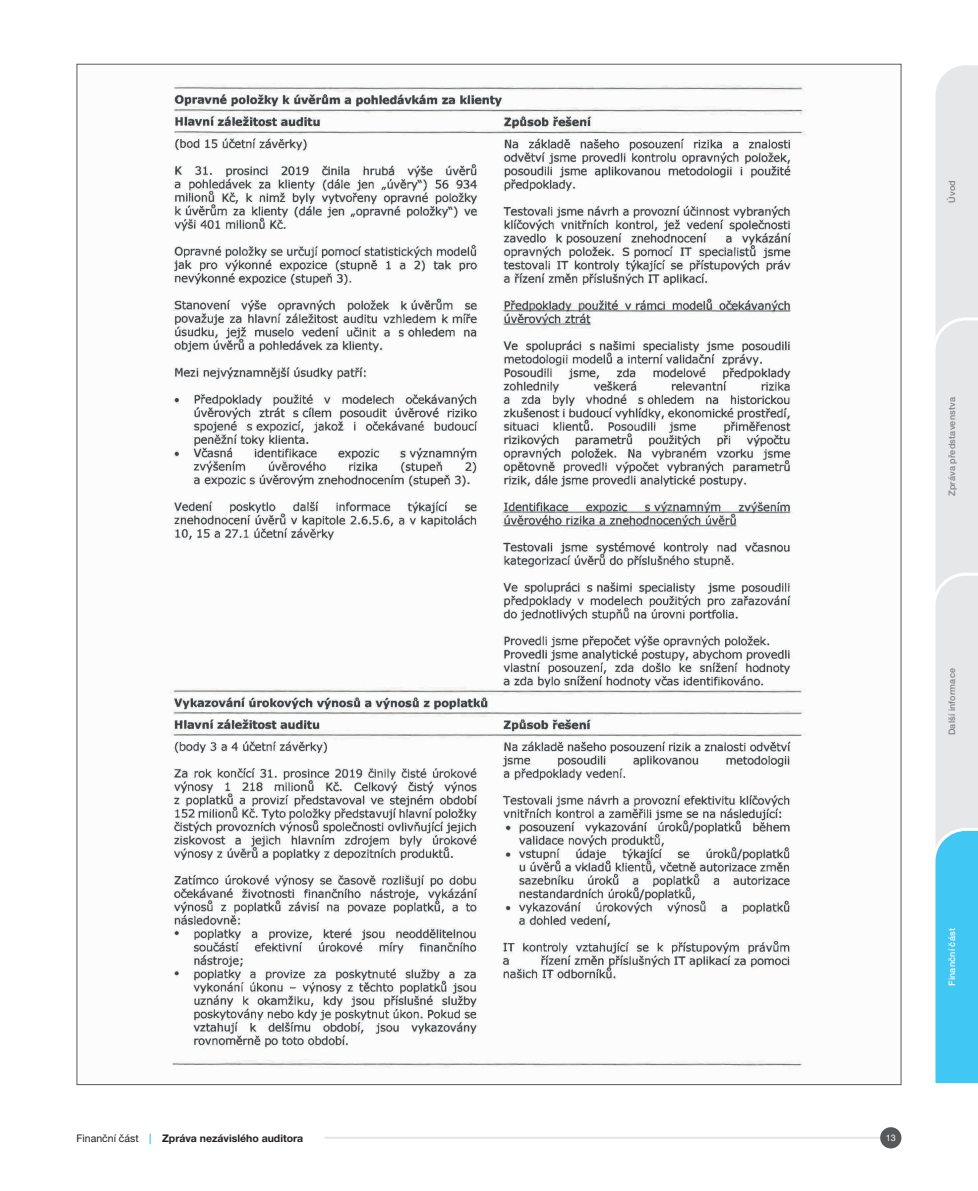
<style>
.page{position:relative;width:978px;height:1191px;background:#fff}
.page>*{position:absolute;margin:0;border:0;box-sizing:border-box;transform-origin:0 0}
.t1{font:700 10.5px "Helvetica Neue LT Pro";color:#231f20}
.t2{font:500 9px "Helvetica Neue LT Pro";letter-spacing:.025em;color:#808285}
.t3{font:500 9px "Helvetica Neue LT Pro";letter-spacing:.025em;color:#fff}
.t4{font:9px "Helvetica Neue LT Pro";color:#fff}
.s1{font-weight:400}
.s2{color:#40c7f4}
</style>
<div class="page">
<img style="left:170px;top:83px;width:636px;height:985px">
<hr style="left:325px;top:1136px;width:555px;height:3px;background:#e6e7e9">
<div style="left:880px;top:1127px;width:21px;height:21px;background:#57585a;border-radius:50%"></div>
<svg style="left:935px;top:65px;width:43px;height:1019px;background:#bedfec"></svg>
<p class="t2" style="left:947px;top:203px;width:24px;rotate:-90deg">Úvod</p>
<p class="t2" style="left:947px;top:496px;width:101px;rotate:-90deg">Zpráva představenstva</p>
<p class="t2" style="left:947px;top:735px;width:69px;rotate:-90deg">Další informace</p>
<p class="t3" style="left:947px;top:986px;width:59px;rotate:-90deg">Finanční část</p>
<p class="t1" style="left:77px;top:1131px;width:228px"><span class="s1">Finanční část</span> <span class="s2">|</span> Zpráva nezávislého auditora</p>
<p class="t4" style="left:886px;top:1132px;width:12px">13</p>
</div>
